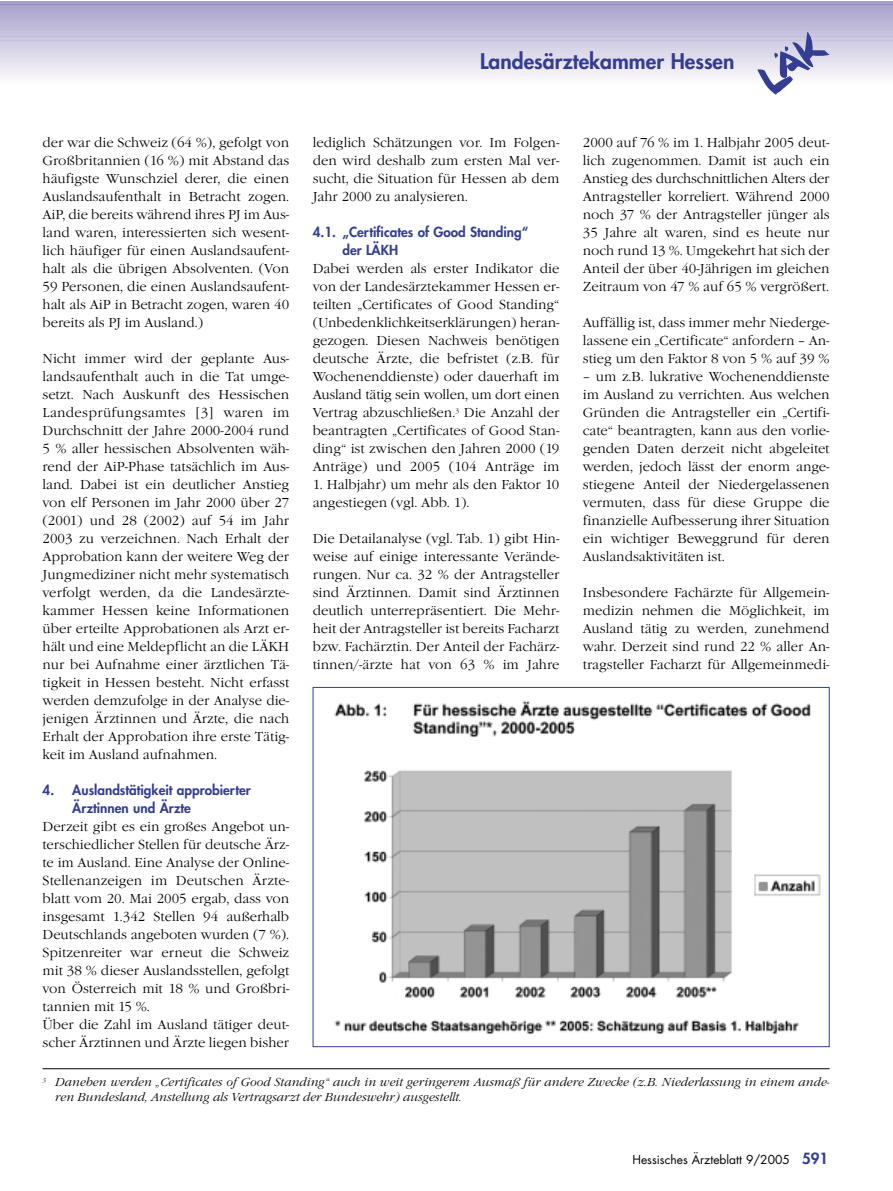
<style>
.page{position:relative;width:893px;height:1191px;background:#fff}
.page>*{position:absolute;margin:0;border:0;box-sizing:border-box;transform-origin:0 0}
.t1{font:800 21px "Futura";color:#343d92}
.t2{font:300 13.5px/18px "Garamond Itc T";color:#000;text-align:justify}
.t3{font:800 13.5px/18px "Futura";color:#343d92}
.t4{font:italic 300 12px/15px "Garamond Itc T";color:#000}
.t5{font:12px "Futura";color:#000}
.s1{font-weight:800;font-size:15px;color:#343d92}
</style>
<div class="page">
<hr style="left:0;top:2px;width:892px;height:2px;background:#938dc0">
<hr style="left:0;top:4px;width:892px;height:2px;background:#9690c1">
<hr style="left:0;top:6px;width:892px;height:2px;background:#9992c3">
<hr style="left:0;top:8px;width:892px;height:2px;background:#9c95c4">
<hr style="left:0;top:10px;width:892px;height:2px;background:#9e98c6">
<hr style="left:0;top:12px;width:892px;height:2px;background:#a19ac7">
<hr style="left:0;top:14px;width:892px;height:2px;background:#a39ec9">
<hr style="left:0;top:16px;width:892px;height:2px;background:#a59fcb">
<hr style="left:0;top:18px;width:892px;height:2px;background:#a8a2cc">
<hr style="left:0;top:20px;width:892px;height:2px;background:#aba6ce">
<hr style="left:0;top:22px;width:892px;height:2px;background:#aea8cf">
<hr style="left:0;top:24px;width:892px;height:2px;background:#b1abd1">
<hr style="left:0;top:26px;width:892px;height:2px;background:#b4aed3">
<hr style="left:0;top:28px;width:892px;height:2px;background:#b6b1d5">
<hr style="left:0;top:30px;width:892px;height:2px;background:#b9b4d6">
<hr style="left:0;top:32px;width:892px;height:2px;background:#bcb6d8">
<hr style="left:0;top:34px;width:892px;height:2px;background:#beb9d9">
<hr style="left:0;top:36px;width:892px;height:2px;background:#c1bcda">
<hr style="left:0;top:38px;width:892px;height:2px;background:#c4bfdc">
<hr style="left:0;top:40px;width:892px;height:2px;background:#c6c1dd">
<hr style="left:0;top:42px;width:892px;height:2px;background:#c9c4df">
<hr style="left:0;top:44px;width:892px;height:2px;background:#cbc6e0">
<hr style="left:0;top:46px;width:892px;height:2px;background:#cecae2">
<hr style="left:0;top:48px;width:892px;height:2px;background:#d1cde4">
<hr style="left:0;top:50px;width:892px;height:2px;background:#d3cfe5">
<hr style="left:0;top:52px;width:892px;height:2px;background:#d6d2e7">
<hr style="left:0;top:54px;width:892px;height:2px;background:#d9d5e9">
<hr style="left:0;top:56px;width:892px;height:2px;background:#dbd7ea">
<hr style="left:0;top:58px;width:892px;height:2px;background:#dedaeb">
<hr style="left:0;top:60px;width:892px;height:2px;background:#e1dded">
<hr style="left:0;top:62px;width:892px;height:2px;background:#e3dfee">
<hr style="left:0;top:64px;width:892px;height:2px;background:#e6e2ef">
<hr style="left:0;top:66px;width:892px;height:2px;background:#e9e5f0">
<hr style="left:0;top:68px;width:892px;height:2px;background:#ebe8f2">
<hr style="left:0;top:70px;width:892px;height:2px;background:#eeeaf3">
<hr style="left:0;top:72px;width:892px;height:2px;background:#f1edf5">
<hr style="left:0;top:74px;width:892px;height:2px;background:#f3f0f6">
<hr style="left:0;top:76px;width:892px;height:2px;background:#f5f3f8">
<hr style="left:0;top:78px;width:892px;height:2px;background:#f7f6fa">
<hr style="left:0;top:80px;width:892px;height:2px;background:#faf9fb">
<svg style="left:757px;top:32px;width:72px;height:63px"></svg>
<img style="left:334px;top:700px;width:487px;height:334px">
<hr style="left:43px;top:1068px;width:786px;height:1px;background:#000">
<h1 class="t1" style="left:480px;top:51px;width:256px">Landesärztekammer Hessen</h1>
<p class="t2" style="left:43px;top:135px;width:248px">der war die Schweiz (64 %), gefolgt von Großbritannien (16 %) mit Abstand das häufigste Wunschziel derer, die einen Auslandsaufenthalt in Betracht zogen.<br>AiP, die bereits während ihres PJ im Aus&shy;land waren, interessierten sich wesent&shy;lich häufiger für einen Auslandsaufent&shy;halt als die übrigen Absolventen. (Von 59 Personen, die einen Auslandsaufent&shy;halt als AiP in Betracht zogen, waren 40 bereits als PJ im Ausland.)</p>
<p class="t2" style="left:43px;top:351px;width:248px">Nicht immer wird der geplante Aus&shy;landsaufenthalt auch in die Tat umge&shy;setzt. Nach Auskunft des Hessischen Landesprüfungsamtes [3] waren im Durchschnitt der Jahre 2000-2004 rund 5 % aller hessischen Absolventen wäh&shy;rend der AiP-Phase tatsächlich im Aus&shy;land. Dabei ist ein deutlicher Anstieg von elf Personen im Jahr 2000 über 27 (2001) und 28 (2002) auf 54 im Jahr 2003 zu verzeichnen. Nach Erhalt der Approbation kann der weitere Weg der Jungmediziner nicht mehr systematisch verfolgt werden, da die Landesärzte&shy;kammer Hessen keine Informationen über erteilte Approbationen als Arzt er&shy;hält und eine Meldepflicht an die LÄKH nur bei Aufnahme einer ärztlichen Tä&shy;tigkeit in Hessen besteht. Nicht erfasst werden demzufolge in der Analyse die&shy;jenigen Ärztinnen und Ärzte, die nach Erhalt der Approbation ihre erste Tätig&shy;keit im Ausland aufnahmen.</p>
<p class="t3" style="left:72px;top:782px;width:180px;text-indent:-30px">4. Auslandstätigkeit approbierter<br>Ärztinnen und Ärzte</p>
<p class="t2" style="left:43px;top:819px;width:248px;text-align:left">Derzeit gibt es ein großes Angebot un&shy;terschiedlicher Stellen für deutsche Ärz&shy;te im Ausland. Eine Analyse der Online-Stellenanzeigen im Deutschen Ärzte&shy;blatt vom 20. Mai 2005 ergab, dass von insgesamt 1.342 Stellen 94 außerhalb Deutschlands angeboten wurden (7 %).<br>Spitzenreiter war erneut die Schweiz mit 38 % dieser Auslandsstellen, gefolgt von Österreich mit 18 % und Großbri&shy;tannien mit 15 %.<br>Über die Zahl im Ausland tätiger deut&shy;scher Ärztinnen und Ärzte liegen bisher</p>
<p class="t2" style="left:313px;top:135px;width:248px">lediglich Schätzungen vor. Im Folgen&shy;den wird deshalb zum ersten Mal ver&shy;sucht, die Situation für Hessen ab dem Jahr 2000 zu analysieren.</p>
<p class="t3" style="left:342px;top:224px;width:187px;text-indent:-30px">4.1. „Certificates of Good Standing“ der LÄKH</p>
<p class="t2" style="left:313px;top:261px;width:248px">Dabei werden als erster Indikator die von der Landesärztekammer Hessen er&shy;teilten „Certificates of Good Standing“ (Unbedenklichkeitserklärungen) heran&shy;gezogen. Diesen Nachweis benötigen deutsche Ärzte, die befristet (z.B. für Wochenenddienste) oder dauerhaft im Ausland tätig sein wollen, um dort einen Vertrag abzuschließen.<sup>3</sup> Die Anzahl der beantragten „Certificates of Good Stan&shy;ding“ ist zwischen den Jahren 2000 (19<br>Anträge) und 2005 (104 Anträge im</p>
<p class="t2" style="left:313px;top:477px;width:248px">1. Halbjahr) um mehr als den Faktor 10 angestiegen (vgl. Abb. 1).</p>
<p class="t2" style="left:313px;top:531px;width:248px">Die Detailanalyse (vgl. Tab. 1) gibt Hin&shy;weise auf einige interessante Verände&shy;rungen. Nur ca. 32 % der Antragsteller sind Ärztinnen. Damit sind Ärztinnen deutlich unterrepräsentiert. Die Mehr&shy;heit der Antragsteller ist bereits Facharzt bzw. Fachärztin. Der Anteil der Fachärz&shy;tinnen/-ärzte hat von 63 % im Jahre</p>
<p class="t2" style="left:583px;top:135px;width:248px">2000 auf 76 % im 1. Halbjahr 2005 deut&shy;lich zugenommen. Damit ist auch ein Anstieg des durchschnittlichen Alters der Antragsteller korreliert. Während 2000 noch 37 % der Antragsteller jünger als 35 Jahre alt waren, sind es heute nur noch rund 13 %. Umgekehrt hat sich der Anteil der über 40-Jährigen im gleichen Zeitraum von 47 % auf 65 % vergrößert.</p>
<p class="t2" style="left:583px;top:315px;width:248px">Auffällig ist, dass immer mehr Niederge&shy;lassene ein „Certificate“ anfordern – An&shy;stieg um den Faktor 8 von 5 % auf 39 %</p>
<p class="t2" style="left:583px;top:369px;width:248px">– um z.B. lukrative Wochenenddienste im Ausland zu verrichten. Aus welchen Gründen die Antragsteller ein „Certifi&shy;cate“ beantragten, kann aus den vorlie&shy;genden Daten derzeit nicht abgeleitet werden, jedoch lässt der enorm ange&shy;stiegene Anteil der Niedergelassenen vermuten, dass für diese Gruppe die finanzielle Aufbesserung ihrer Situation ein wichtiger Beweggrund für deren Auslandsaktivitäten ist.</p>
<p class="t2" style="left:583px;top:585px;width:248px">Insbesondere Fachärzte für Allgemein&shy;medizin nehmen die Möglichkeit, im Ausland tätig zu werden, zunehmend wahr. Derzeit sind rund 22 % aller An&shy;tragsteller Facharzt für Allgemeinmedi-</p>
<p class="t4" style="left:55px;top:1076px;width:775px;text-indent:-13px"><sup>3</sup> Daneben werden „Certificates of Good Standing“ auch in weit geringerem Ausmaß für andere Zwecke (z.B. Niederlassung in einem ande&shy;ren Bundesland, Anstellung als Vertragsarzt der Bundeswehr) ausgestellt.</p>
<p class="t5" style="left:632px;top:1154px;width:197px">Hessisches Ärzteblatt 9/2005 <span class="s1">591</span></p>
</div>
